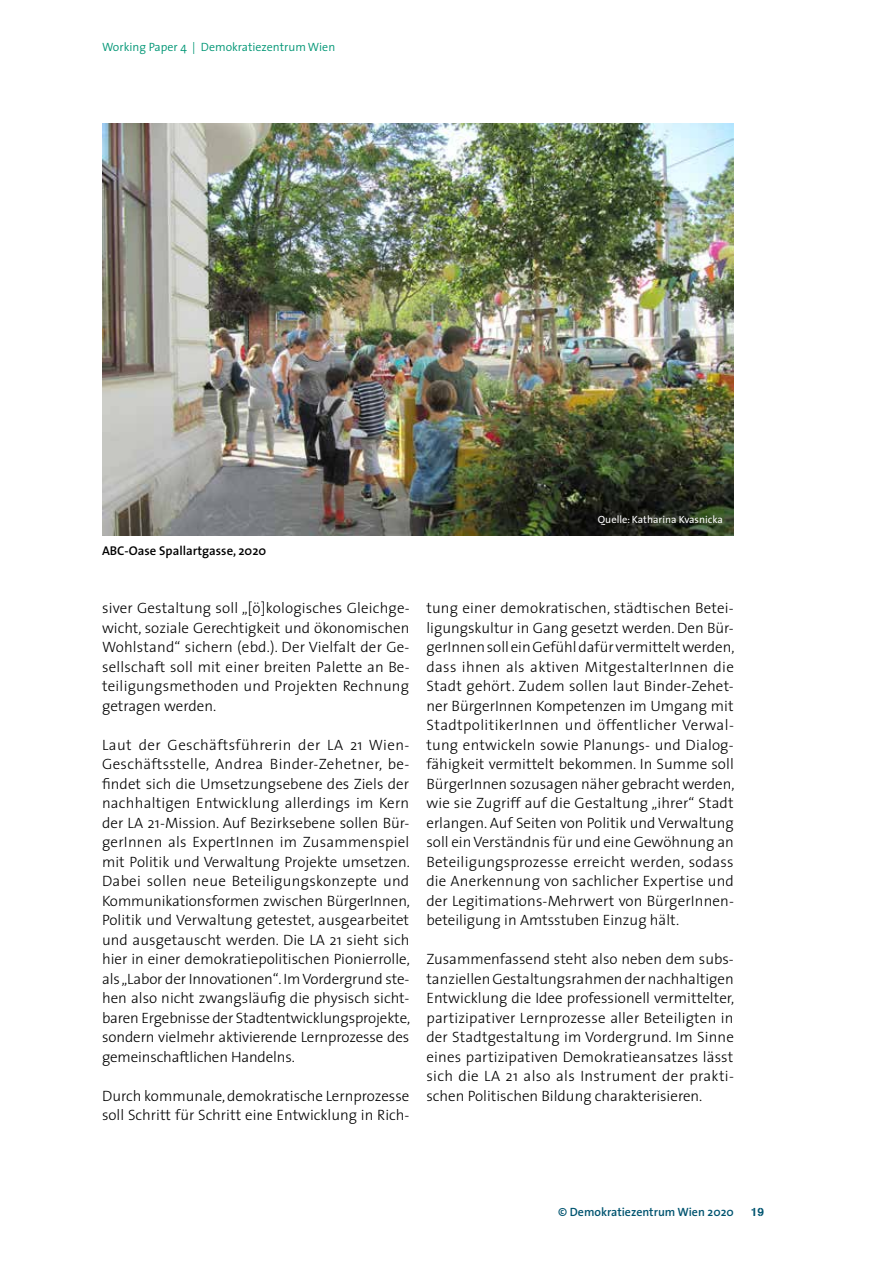
<style>
.page{position:relative;width:893px;height:1263px;background:#fff}
.page>*{position:absolute;margin:0;border:0;box-sizing:border-box;transform-origin:0 0}
.t1{font:300 15px/19.5px "The Sans";color:#000;text-align:justify}
.t2{font:600 12.75px "The Sans";color:#000}
.t3{font:300 12px "The Sans";color:#009675}
.t4{font:600 12px "The Sans";color:#005470}
.t5{font:11.7px "AG Book Stencil";color:#005470}
.t6{font:10.5px "The Sans";color:#fff}
</style>
<div class="page">
<img style="left:102px;top:123px;width:632px;height:412px">
<p class="t3" style="left:102px;top:37px;width:235px">Working Paper 4 | Demokratiezentrum Wien</p>
<p class="t2" style="left:102px;top:540px;width:166px">ABC-Oase Spallartgasse, 2020</p>
<p class="t6" style="left:598px;top:511px;width:126px">Quelle: Katharina Kvasnicka</p>
<p class="t1" style="left:102px;top:598px;width:309px">siver Gestaltung soll „[ö]kologisches Gleichge&shy;wicht, soziale Gerechtigkeit und ökonomischen Wohlstand“ sichern (ebd.). Der Vielfalt der Ge&shy;sellschaft soll mit einer breiten Palette an Be&shy;teiligungsmethoden und Projekten Rechnung getragen werden.</p>
<p class="t1" style="left:102px;top:734px;width:310px">Laut der Geschäftsführerin der LA 21 Wien-Geschäftsstelle, Andrea Binder-Zehetner, be&shy;findet sich die Umsetzungsebene des Ziels der nachhaltigen Entwicklung allerdings im Kern der LA 21-Mission. Auf Bezirksebene sollen Bür&shy;gerInnen als ExpertInnen im Zusammenspiel mit Politik und Verwaltung Projekte umsetzen.<br>Dabei sollen neue Beteiligungskonzepte und Kommunikationsformen zwischen BürgerInnen, Politik und Verwaltung getestet, ausgearbeitet und ausgetauscht werden. Die LA 21 sieht sich hier in einer demokratiepolitischen Pionierrolle, als „Labor der Innovationen“. Im Vordergrund ste&shy;hen also nicht zwangsläufig die physisch sicht&shy;baren Ergebnisse der Stadtentwicklungsprojekte, sondern vielmehr aktivierende Lernprozesse des gemeinschaftlichen Handelns.</p>
<p class="t1" style="left:102px;top:1085px;width:309px">Durch kommunale, demokratische Lernprozesse soll Schritt für Schritt eine Entwicklung in Rich-</p>
<p class="t1" style="left:426px;top:598px;width:310px;text-align:left">tung einer demokratischen, städtischen Betei&shy;ligungskultur in Gang gesetzt werden. Den Bür&shy;gerInnen soll ein Gefühl dafür vermittelt werden, dass ihnen als aktiven MitgestalterInnen die Stadt gehört. Zudem sollen laut Binder-Zehet&shy;ner BürgerInnen Kompetenzen im Umgang mit StadtpolitikerInnen und öffentlicher Verwal&shy;tung entwickeln sowie Planungs- und Dialog&shy;fähigkeit vermittelt bekommen. In Summe soll BürgerInnen sozusagen näher gebracht werden, wie sie Zugriff auf die Gestaltung „ihrer“ Stadt erlangen. Auf Seiten von Politik und Verwaltung soll ein Verständnis für und eine Gewöhnung an Beteiligungsprozesse erreicht werden, sodass die Anerkennung von sachlicher Expertise und der Legitimations-Mehrwert von BürgerInnen&shy;beteiligung in Amtsstuben Einzug hält.</p>
<p class="t1" style="left:426px;top:949px;width:309px">Zusammenfassend steht also neben dem subs&shy;tanziellen Gestaltungsrahmen der nachhaltigen Entwicklung die Idee professionell vermittelter, partizipativer Lernprozesse aller Beteiligten in der Stadtgestaltung im Vordergrund. Im Sinne eines partizipativen Demokratieansatzes lässt sich die LA 21 also als Instrument der prakti&shy;schen Politischen Bildung charakterisieren.</p>
<p class="t4" style="left:558px;top:1202px;width:177px">© Demokratiezentrum Wien 2020</p>
<p class="t5" style="left:751px;top:1205px;width:15px">19</p>
</div>
